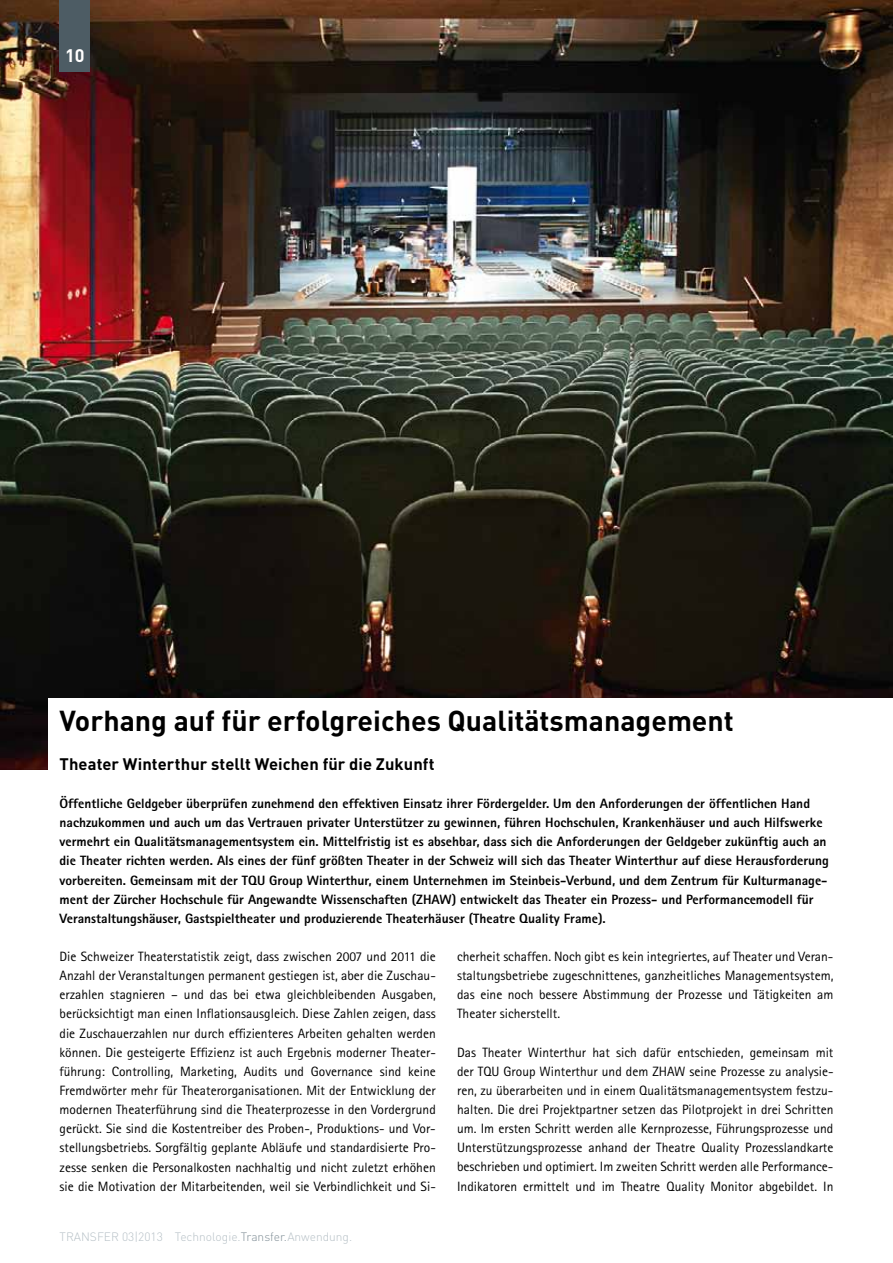
<style>
.page{position:relative;width:893px;height:1263px;background:#fff}
.page>*{position:absolute;margin:0;border:0;box-sizing:border-box;transform-origin:0 0}
.t1{font:700 28.5px "DINOT";color:#000}
.t2{font:700 18px "DINOT";color:#fff}
.t3{font:700 16.5px "DINOT";color:#000}
.t4{font:13.5px/19.2px "Agfa Rotis Sans Serif";color:#000;text-align:justify}
.t5{font:800 13.5px/19.2px "Agfa Rotis Sans Serif";color:#000}
.t6{font:300 12px "DINOT";color:#b6c0c6}
.s1{color:#818f97}
</style>
<div class="page">
<img style="left:0;top:0;width:893px;height:770px">
<div style="left:60px;top:0;width:30px;height:71px;background:#4d5c64"></div>
<div style="left:49px;top:698px;width:844px;height:91px;background:#fff"></div>
<h2 class="t2" style="left:65px;top:43px;width:21px">10</h2>
<h1 class="t1" style="left:60px;top:702px;width:676px">Vorhang auf für erfolgreiches Qualitätsmanagement</h1>
<p class="t3" style="left:60px;top:753px;width:377px">Theater Winterthur stellt Weichen für die Zukunft</p>
<p class="t5" style="left:60px;top:794px;width:771px">Öffentliche Geldgeber überprüfen zunehmend den effektiven Einsatz ihrer Fördergelder. Um den Anforderungen der öffentlichen Hand nachzukommen und auch um das Vertrauen privater Unterstützer zu gewinnen, führen Hochschulen, Krankenhäuser und auch Hilfswerke vermehrt ein Qualitätsmanagementsystem ein. Mittelfristig ist es absehbar, dass sich die Anforderungen der Geldgeber zukünftig auch an die Theater richten werden. Als eines der fünf größten Theater in der Schweiz will sich das Theater Winterthur auf diese Herausforderung vorbereiten. Gemeinsam mit der TQU Group Winterthur, einem Unternehmen im Steinbeis-Verbund, und dem Zentrum für Kulturmanage&shy;ment der Zürcher Hochschule für Angewandte Wissenschaften (ZHAW) entwickelt das Theater ein Prozess- und Performancemodell für Veranstaltungshäuser, Gastspieltheater und produzierende Theaterhäuser (Theatre Quality Frame).</p>
<p class="t4" style="left:60px;top:947px;width:378px">Die Schweizer Theaterstatistik zeigt, dass zwischen 2007 und 2011 die Anzahl der Veranstaltungen permanent gestiegen ist, aber die Zuschau&shy;erzahlen stagnieren – und das bei etwa gleichbleibenden Ausgaben, berücksichtigt man einen Inflationsausgleich. Diese Zahlen zeigen, dass die Zuschauerzahlen nur durch effizienteres Arbeiten gehalten werden können. Die gesteigerte Effizienz ist auch Ergebnis moderner Theater&shy;führung: Controlling, Marketing, Audits und Governance sind keine Fremdwörter mehr für Theaterorganisationen. Mit der Entwicklung der modernen Theaterführung sind die Theaterprozesse in den Vordergrund gerückt. Sie sind die Kostentreiber des Proben-, Produktions- und Vor&shy;stellungsbetriebs. Sorgfältig geplante Abläufe und standardisierte Pro&shy;zesse senken die Personalkosten nachhaltig und nicht zuletzt erhöhen sie die Motivation der Mitarbeitenden, weil sie Verbindlichkeit und Si-</p>
<p class="t4" style="left:457px;top:947px;width:378px">cherheit schaffen. Noch gibt es kein integriertes, auf Theater und Veran&shy;staltungsbetriebe zugeschnittenes, ganzheitliches Managementsystem, das eine noch bessere Abstimmung der Prozesse und Tätigkeiten am Theater sicherstellt.</p>
<p class="t4" style="left:457px;top:1042px;width:378px">Das Theater Winterthur hat sich dafür entschieden, gemeinsam mit der TQU Group Winterthur und dem ZHAW seine Prozesse zu analysie&shy;ren, zu überarbeiten und in einem Qualitätsmanagementsystem festzu&shy;halten. Die drei Projektpartner setzen das Pilotprojekt in drei Schritten um. Im ersten Schritt werden alle Kernprozesse, Führungsprozesse und Unterstützungsprozesse anhand der Theatre Quality Prozesslandkarte beschrieben und optimiert. Im zweiten Schritt werden alle Performance-Indikatoren ermittelt und im Theatre Quality Monitor abgebildet. In</p>
<p class="t6" style="left:60px;top:1229px;width:294px">TRANSFER 03|2013 Technologie.<span class="s1">Transfer.</span>Anwendung.</p>
</div>
